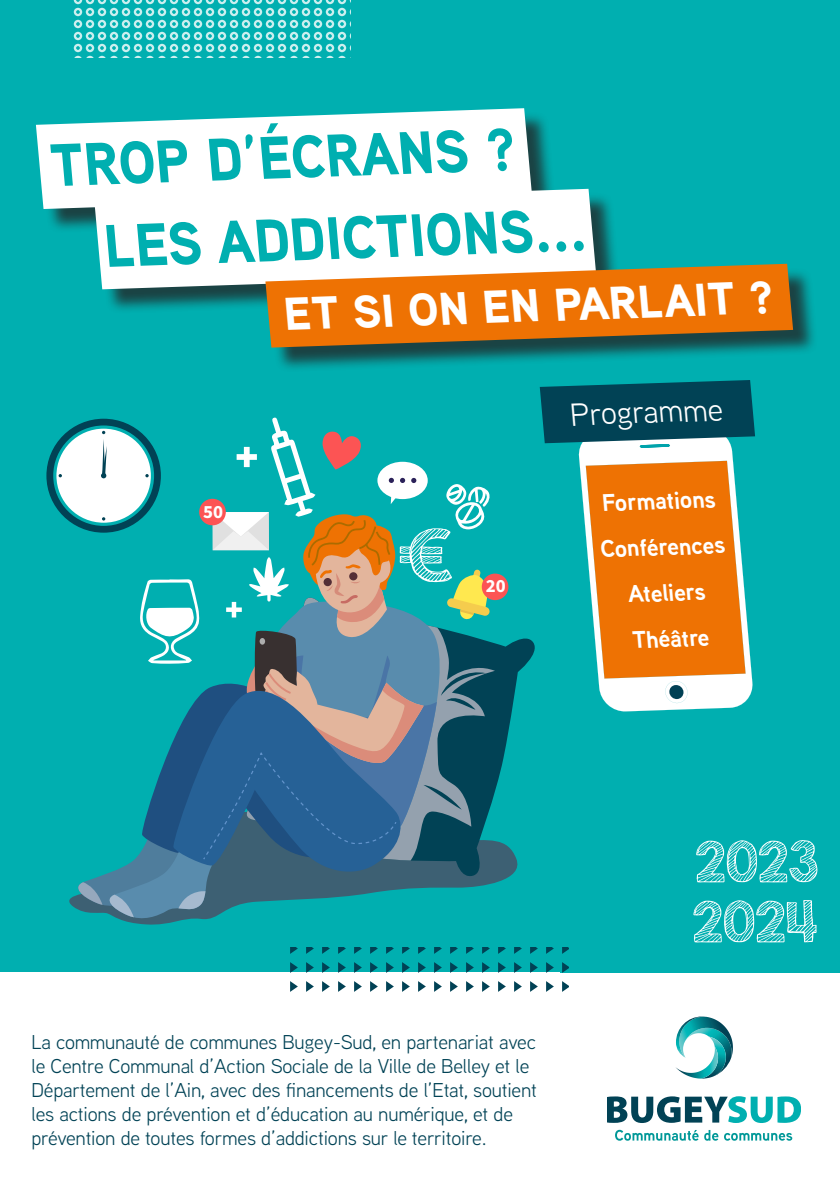
<style>
.page{position:relative;width:840px;height:1191px;background:#fff}
.page>*{position:absolute;margin:0;border:0;box-sizing:border-box;transform-origin:0 0}
.t1{font:64px "KG Second Chances Sketch";color:#fff}
.t2{font:900 60px "Aaux Next";color:#00afb0;scale:.93 1}
.t3{font:50px/60px "KG Second Chances Sketch";color:#fff}
.t4{font:900 46px "Aaux Next";color:#fff}
.t5{font:32px "Aaux Next";color:#fff}
.t6{font:700 24px "Aaux Next";color:#fff}
.t7{font:20px/24px "Aaux Next";letter-spacing:-.01em;color:#014255}
.t8{font:700 18.6px "Source Sans Pro";color:#fff}
</style>
<div class="page">
<div style="left:0;top:0;width:839px;height:973px;background:#00afb0"></div>
<svg style="left:73px;top:0;width:277px;height:58px"></svg>
<svg style="left:607px;top:1096px;width:193px;height:27px"></svg>
<svg style="left:615px;top:1129px;width:176px;height:11px"></svg>
<svg style="left:675px;top:1016px;width:57px;height:62px"></svg>
<svg style="left:290px;top:947px;width:278px;height:45px"></svg>
<div style="left:46px;top:419px;width:115px;height:113px;background:#014255;border-radius:50%"></div>
<svg style="left:53px;top:425px;width:101px;height:101px"></svg>
<div style="left:56px;top:429px;width:95px;height:94px;background:#fff;border-radius:50%"></div>
<svg style="left:490px;top:596px;width:45px;height:283px"></svg>
<div style="left:481px;top:573px;width:27px;height:27px;background:#fc5454;border-radius:50%"></div>
<div style="left:40px;top:111px;width:776px;height:261px;background:#231f20;opacity:.75"></div>
<svg style="left:36px;top:108px;width:495px;height:101px;background:#e1f5f5"></svg>
<div style="left:95px;top:188px;width:500px;height:102px;background:#fff"></div>
<svg style="left:265px;top:263px;width:527px;height:85px;background:#d27c26"></svg>
<svg style="left:578px;top:449px;width:175px;height:263px"></svg>
<svg style="left:585px;top:461px;width:160px;height:242px;background:#e18b35"></svg>
<svg style="left:539px;top:380px;width:215px;height:69px;background:#175e6e"></svg>
<svg style="left:71px;top:417px;width:419px;height:505px"></svg>
<p class="t2" style="left:50px;top:122px;width:502px;rotate:-2deg">TROP D’ÉCRANS ?</p>
<p class="t2" style="left:103px;top:203px;width:520px;rotate:-2deg">LES ADDICTIONS...</p>
<p class="t4" style="left:283px;top:281px;width:492px;rotate:-2deg">ET SI ON EN PARLAIT ?</p>
<p class="t8" style="left:203px;top:499px;width:21px">50</p>
<p class="t1" style="left:397px;top:514px;width:60px">€</p>
<p class="t8" style="left:485px;top:573px;width:21px">20</p>
<p class="t5" style="left:569px;top:393px;width:154px;rotate:-2deg">Programme</p>
<p class="t6" style="left:601px;top:486px;width:115px;rotate:-2deg">Formations</p>
<p class="t6" style="left:600px;top:532px;width:126px;rotate:-2deg">Conférences</p>
<p class="t6" style="left:627px;top:577px;width:79px;rotate:-2deg">Ateliers</p>
<p class="t6" style="left:631px;top:623px;width:79px;rotate:-2deg">Théâtre</p>
<p class="t7" style="left:31px;top:1029px;width:506px">La communauté de communes Bugey-Sud, en partenariat avec le Centre Communal d’Action Sociale de la Ville de Belley et le Département de l’Ain, avec des financements de l’Etat, soutient les actions de prévention et d’éducation au numérique, et de prévention de toutes formes d’addictions sur le territoire.</p>
<p class="t3" style="left:692px;top:831px;width:127px">2023<br>2024</p>
</div>
